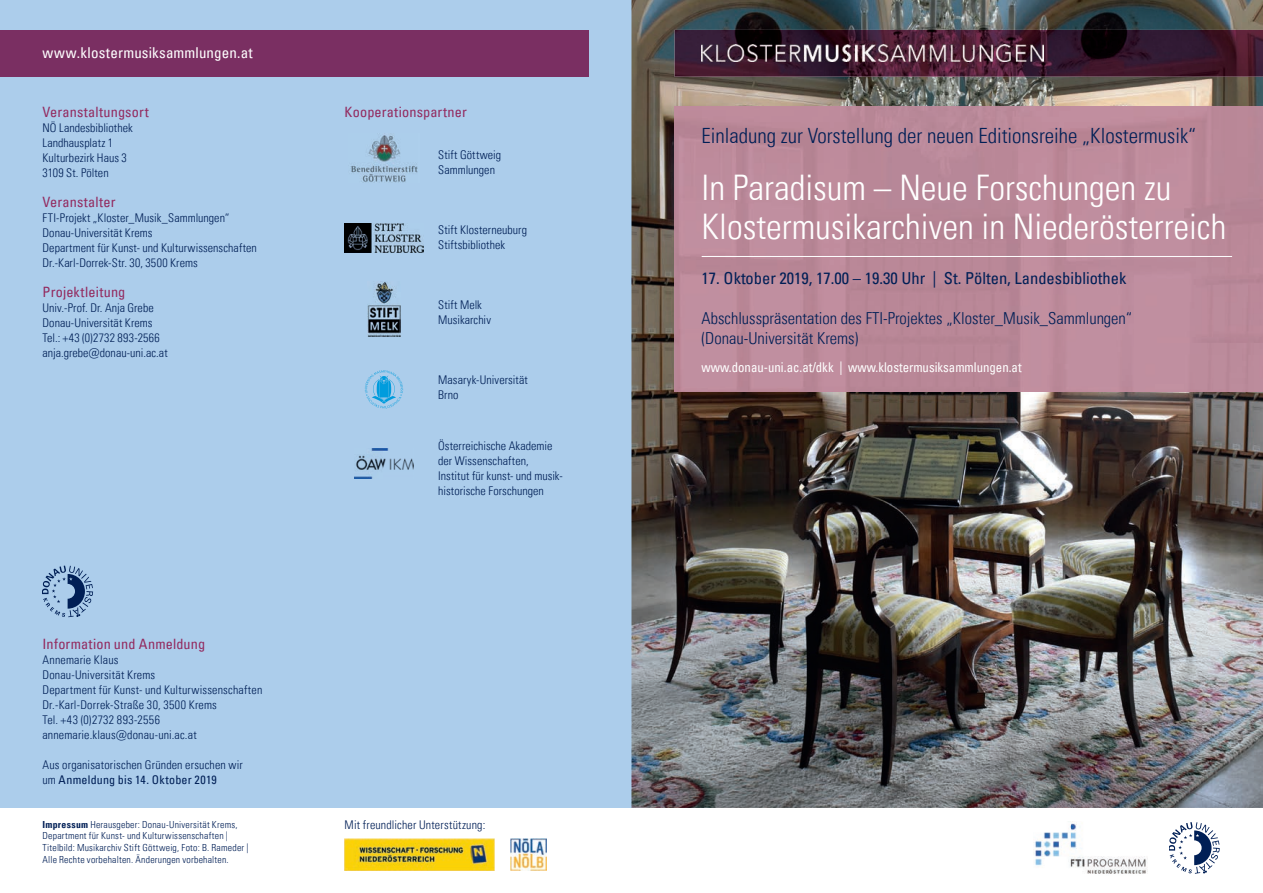
<style>
.page{position:relative;width:1263px;height:893px;background:#fff}
.page>*{position:absolute;margin:0;border:0;box-sizing:border-box;transform-origin:0 0}
.t1{font:300 condensed 35.25px/39px "Univers LT Pro";color:#fff}
.t2{font:300 condensed 21px "Univers LT Pro";color:#001f56}
.t3{font:300 condensed 16.5px/19.8px "Univers LT Pro";color:#001f56}
.t4{font:condensed 16.5px "Univers LT Pro";color:#001f56}
.t5{font:condensed 15px "Univers LT Pro";letter-spacing:.01em;color:#fff}
.t6{font:condensed 14.25px "Univers LT Pro";letter-spacing:.01em;color:#932b60}
.t7{font:condensed 13.5px "Univers LT Pro";color:#fff;scale:.95 1}
.t8{font:300 condensed 12px/15px "Univers LT Pro";letter-spacing:.01em;color:#001f56}
.t9{font:300 condensed 9.75px/11.7px "Univers LT Pro";letter-spacing:.025em;color:#001f56}
.s1{font-weight:400}
.s2{font-weight:700}
</style>
<div class="page">
<div style="left:0;top:0;width:631px;height:808px;background:#accdeb"></div>
<img style="left:355px;top:449px;width:58px;height:29px">
<svg style="left:43px;top:566px;width:50px;height:51px"></svg>
<img style="left:350px;top:135px;width:68px;height:47px">
<img style="left:1035px;top:823px;width:112px;height:51px">
<img style="left:368px;top:281px;width:32px;height:55px">
<svg style="left:365px;top:370px;width:38px;height:38px"></svg>
<img style="left:344px;top:838px;width:150px;height:32px">
<img style="left:345px;top:223px;width:78px;height:29px">
<img style="left:631px;top:0;width:632px;height:808px">
<div style="left:0;top:30px;width:589px;height:47px;background:#7a2f62"></div>
<img style="left:674px;top:30px;width:589px;height:47px">
<img style="left:702px;top:45px;width:341px;height:16px">
<svg style="left:1169px;top:822px;width:51px;height:52px"></svg>
<div style="left:674px;top:106px;width:589px;height:285px;background:#bb8a9a"></div>
<hr style="left:702px;top:256px;width:530px;height:1px;background:#fff">
<img style="left:511px;top:838px;width:35px;height:32px">
<p class="t5" style="left:43px;top:44px;width:212px">www.klostermusiksammlungen.at</p>
<p class="t6" style="left:43px;top:103px;width:108px">Veranstaltungsort</p>
<p class="t8" style="left:43px;top:120px;width:92px">NÖ Landesbibliothek<br>Landhausplatz 1<br>Kulturbezirk Haus 3<br>3109 St. Pölten</p>
<p class="t6" style="left:43px;top:193px;width:74px">Veranstalter</p>
<p class="t8" style="left:43px;top:210px;width:216px">FTI-Projekt „Kloster_Musik_Sammlungen“ Donau-Universität Krems<br>Department für Kunst- und Kulturwissenschaften Dr.-Karl-Dorrek-Str. 30, 3500 Krems</p>
<p class="t6" style="left:43px;top:283px;width:84px">Projektleitung</p>
<p class="t8" style="left:43px;top:300px;width:127px">Univ.-Prof. Dr. Anja Grebe<br>Donau-Universität Krems<br>Tel.: +43 (0)2732 893-2566 anja.grebe@donau-uni.ac.at</p>
<p class="t6" style="left:43px;top:635px;width:164px">Information und Anmeldung</p>
<p class="t8" style="left:43px;top:652px;width:221px">Annemarie Klaus<br>Donau-Universität Krems<br>Department für Kunst- und Kulturwissenschaften<br>Dr.-Karl-Dorrek-Straße 30, 3500 Krems<br>Tel. +43 (0)2732 893-2556 annemarie.klaus@donau-uni.ac.at</p>
<p class="t8" style="left:43px;top:756px;width:202px">Aus organisatorischen Gründen ersuchen wir um <span class="s1">Anmeldung bis 14. Oktober 2019</span></p>
<p class="t9" style="left:43px;top:818px;width:208px"><span class="s2">Impressum</span> Herausgeber: Donau-Universität Krems, Department für Kunst- und Kulturwissenschaften | Titelbild: Musikarchiv Stift Göttweig, Foto: B. Rameder | Alle Rechte vorbehalten. Änderungen vorbehalten.</p>
<p class="t6" style="left:345px;top:103px;width:124px">Kooperationspartner</p>
<p class="t8" style="left:438px;top:147px;width:64px">Stift Göttweig<br>Sammlungen</p>
<p class="t8" style="left:438px;top:222px;width:90px">Stift Klosterneuburg<br>Stiftsbibliothek</p>
<p class="t8" style="left:438px;top:297px;width:54px">Stift Melk<br>Musikarchiv</p>
<p class="t8" style="left:438px;top:372px;width:91px">Masaryk-Universität<br>Brno</p>
<p class="t8" style="left:438px;top:438px;width:126px">Österreichische Akademie der Wissenschaften,<br>Institut für kunst- und musik&shy;historische Forschungen</p>
<p class="t8" style="left:345px;top:817px;width:142px">Mit freundlicher Unterstützung:</p>
<h2 class="t2" style="left:702px;top:121px;width:496px">Einladung zur Vorstellung der neuen Editionsreihe „Klostermusik“</h2>
<h1 class="t1" style="left:702px;top:166px;width:526px">In Paradisum – Neue Forschungen zu<br>Klostermusikarchiven in Niederösterreich</h1>
<h3 class="t4" style="left:702px;top:268px;width:426px">17. Oktober 2019, 17.00 – 19.30 Uhr | St. Pölten, Landesbibliothek</h3>
<h3 class="t3" style="left:702px;top:307px;width:432px">Abschlusspräsentation des FTI-Projektes „Kloster_Musik_Sammlungen“ (Donau-Universität Krems)</h3>
<p class="t7" style="left:702px;top:359px;width:338px">www.donau-uni.ac.at/dkk | www.klostermusiksammlungen.at</p>
</div>
